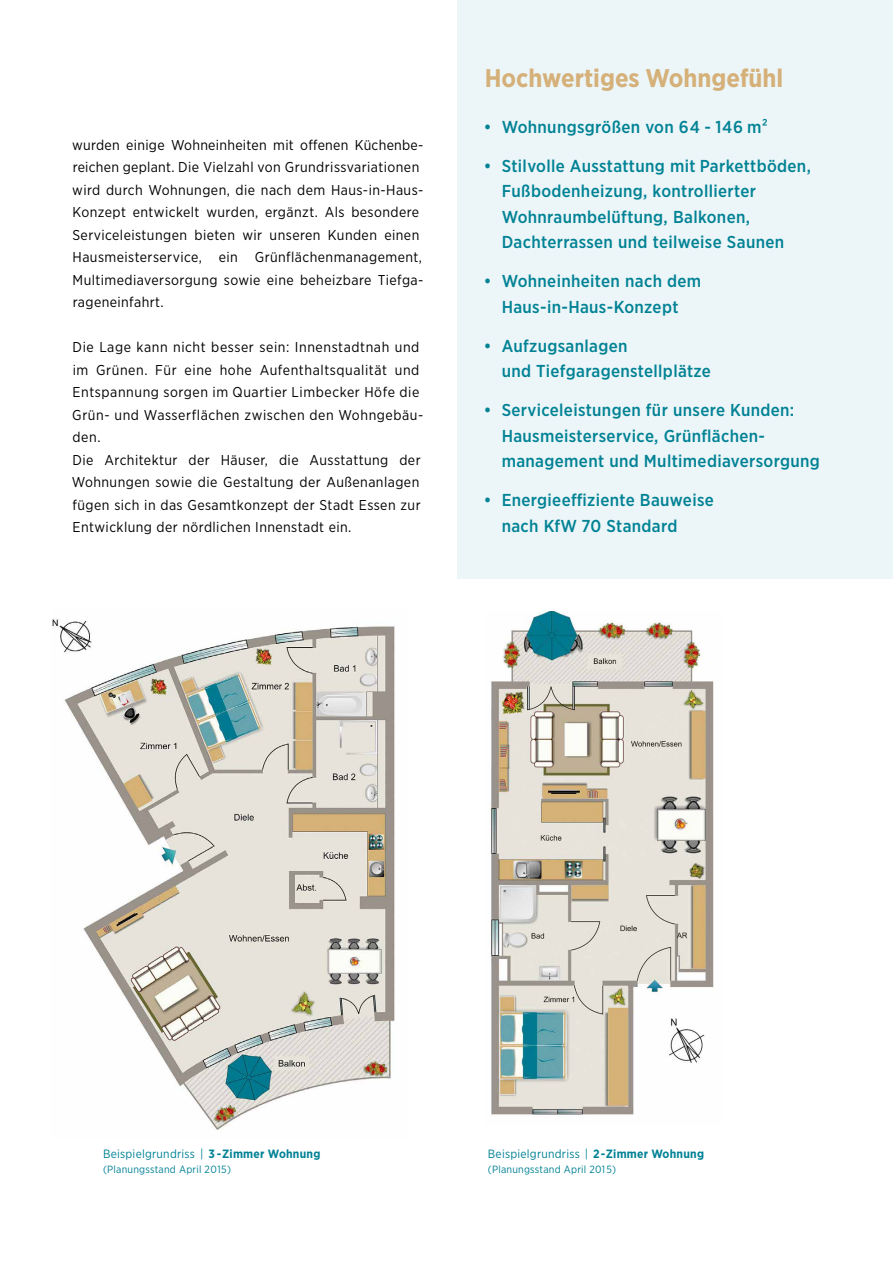
<style>
.page{position:relative;width:893px;height:1263px;background:#fff}
.page>*{position:absolute;margin:0;border:0;box-sizing:border-box;transform-origin:0 0}
.t1{font:700 25.5px "Gotham Narrow";color:#d5b079}
.t2{font:500 17.25px/25.5px "Gotham Narrow";letter-spacing:.02em;color:#008295}
.t3{font:14.25px/22.5px "Gotham Narrow";letter-spacing:.03em;color:#000}
.t4{font:12px "Gotham Narrow";letter-spacing:.02em;color:#008295}
.t5{font:10.5px "Gotham Narrow";letter-spacing:.02em;color:#008295}
.s1{font-weight:700}
</style>
<div class="page">
<img style="left:490px;top:611px;width:224px;height:504px">
<img style="left:52px;top:618px;width:343px;height:512px">
<div style="left:457px;top:0;width:436px;height:578px;background:#ecf5f7"></div>
<p class="t3" style="left:72px;top:133px;width:353px">wurden einige Wohneinheiten mit offenen Küchenbe&shy;reichen geplant. Die Vielzahl von Grundrissvariationen wird durch Wohnungen, die nach dem Haus-in-Haus-Konzept entwickelt wurden, ergänzt. Als besondere Serviceleistungen bieten wir unseren Kunden einen Hausmeisterservice, ein Grünflächenmanagement, Multimediaversorgung sowie eine beheizbare Tiefga&shy;rageneinfahrt.</p>
<p class="t3" style="left:72px;top:336px;width:353px">Die Lage kann nicht besser sein: Innenstadtnah und im Grünen. Für eine hohe Aufenthaltsqualität und Entspannung sorgen im Quartier Limbecker Höfe die Grün- und Wasserflächen zwischen den Wohngebäu&shy;den.<br>Die Architektur der Häuser, die Ausstattung der Wohnungen sowie die Gestaltung der Außenanlagen fügen sich in das Gesamtkonzept der Stadt Essen zur Entwicklung der nördlichen Innenstadt ein.</p>
<h1 class="t1" style="left:485px;top:62px;width:300px">Hochwertiges Wohngefühl</h1>
<p class="t2" style="left:484px;top:114px;width:286px">• Wohnungsgrößen von 64 - 146 m²</p>
<p class="t2" style="left:502px;top:153px;width:311px;text-indent:-18px">• Stilvolle Ausstattung mit Parkettböden, Fußbodenheizung, kontrollierter Wohnraumbelüftung, Balkonen, Dachterrassen und teilweise Saunen</p>
<p class="t2" style="left:484px;top:268px;width:219px;text-align:center">• Wohneinheiten nach dem<br>Haus-in-Haus-Konzept</p>
<p class="t2" style="left:502px;top:333px;width:211px;text-indent:-18px">• Aufzugsanlagen<br>und Tiefgaragenstellplätze</p>
<p class="t2" style="left:502px;top:397px;width:320px;text-indent:-18px">• Serviceleistungen für unsere Kunden:<br>Hausmeisterservice, Grünflächen-- management und Multimediaversorgung</p>
<p class="t2" style="left:502px;top:487px;width:214px;text-indent:-18px">• Energieeffiziente Bauweise nach KfW 70 Standard</p>
<p class="t4" style="left:103px;top:1146px;width:219px">Beispielgrundriss | <span class="s1">3 -Zimmer Wohnung</span></p>
<p class="t5" style="left:103px;top:1163px;width:129px">(Planungsstand April 2015)</p>
<p class="t4" style="left:488px;top:1146px;width:218px">Beispielgrundriss | <span class="s1">2-Zimmer Wohnung</span></p>
<p class="t5" style="left:488px;top:1163px;width:130px">(Planungsstand April 2015)</p>
</div>
